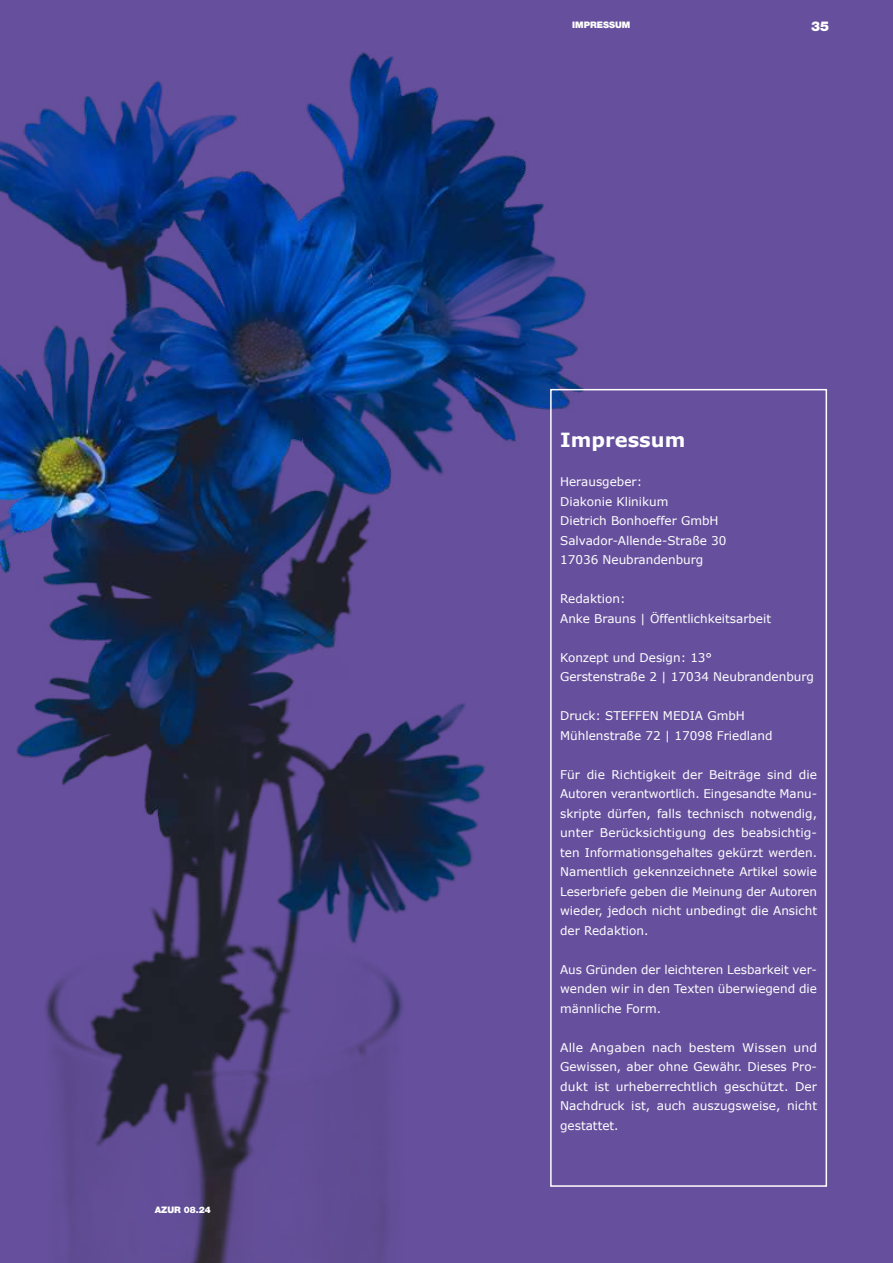
<style>
.page{position:relative;width:893px;height:1263px;background:#66509d}
.page>*{position:absolute;margin:0;border:0;box-sizing:border-box;transform-origin:0 0}
.t1{font:700 19.5px "Verdana";color:#fff}
.t2{font:900 13.5px "Helvetica Neue LT Std";color:#fff}
.t3{font:12px/19.5px "Verdana";color:#fff}
.t4{font:900 9px "Helvetica Neue LT Std";color:#fff}
</style>
<div class="page">
<img style="left:0;top:52px;width:597px;height:1211px">
<div style="left:550px;top:389px;width:277px;height:798px;border:2px solid #fff"></div>
<p class="t4" style="left:155px;top:1204px;width:58px">AZUR 08.24</p>
<p class="t4" style="left:572px;top:19px;width:60px">IMPRESSUM</p>
<p class="t2" style="left:811px;top:18px;width:20px">35</p>
<h1 class="t1" style="left:560px;top:427px;width:127px">Impressum</h1>
<p class="t3" style="left:560px;top:472px;width:168px">Herausgeber:<br>Diakonie Klinikum<br>Dietrich Bonhoeffer GmbH<br>Salvador-Allende-Straße 30<br>17036 Neubrandenburg</p>
<p class="t3" style="left:560px;top:589px;width:212px">Redaktion:<br>Anke Brauns | Öffentlichkeitsarbeit</p>
<p class="t3" style="left:560px;top:648px;width:255px">Konzept und Design: 13°<br>Gerstenstraße 2 | 17034 Neubrandenburg</p>
<p class="t3" style="left:560px;top:706px;width:214px">Druck: STEFFEN MEDIA GmbH<br>Mühlenstraße 72 | 17098 Friedland</p>
<p class="t3" style="left:560px;top:765px;width:258px;text-align:justify">Für die Richtigkeit der Beiträge sind die Autoren verantwortlich. Eingesandte Manu&shy;skripte dürfen, falls technisch notwendig, unter Berücksichtigung des beabsichtig&shy;ten Informationsgehaltes gekürzt werden.<br>Namentlich gekennzeichnete Artikel sowie Leserbriefe geben die Meinung der Autoren wieder, jedoch nicht unbedingt die Ansicht der Redaktion.</p>
<p class="t3" style="left:560px;top:960px;width:258px;text-align:justify">Aus Gründen der leichteren Lesbarkeit ver&shy;wenden wir in den Texten überwiegend die männliche Form.</p>
<p class="t3" style="left:560px;top:1038px;width:258px;text-align:justify">Alle Angaben nach bestem Wissen und Gewissen, aber ohne Gewähr. Dieses Pro&shy;dukt ist urheberrechtlich geschützt. Der Nachdruck ist, auch auszugsweise, nicht gestattet.</p>
</div>
